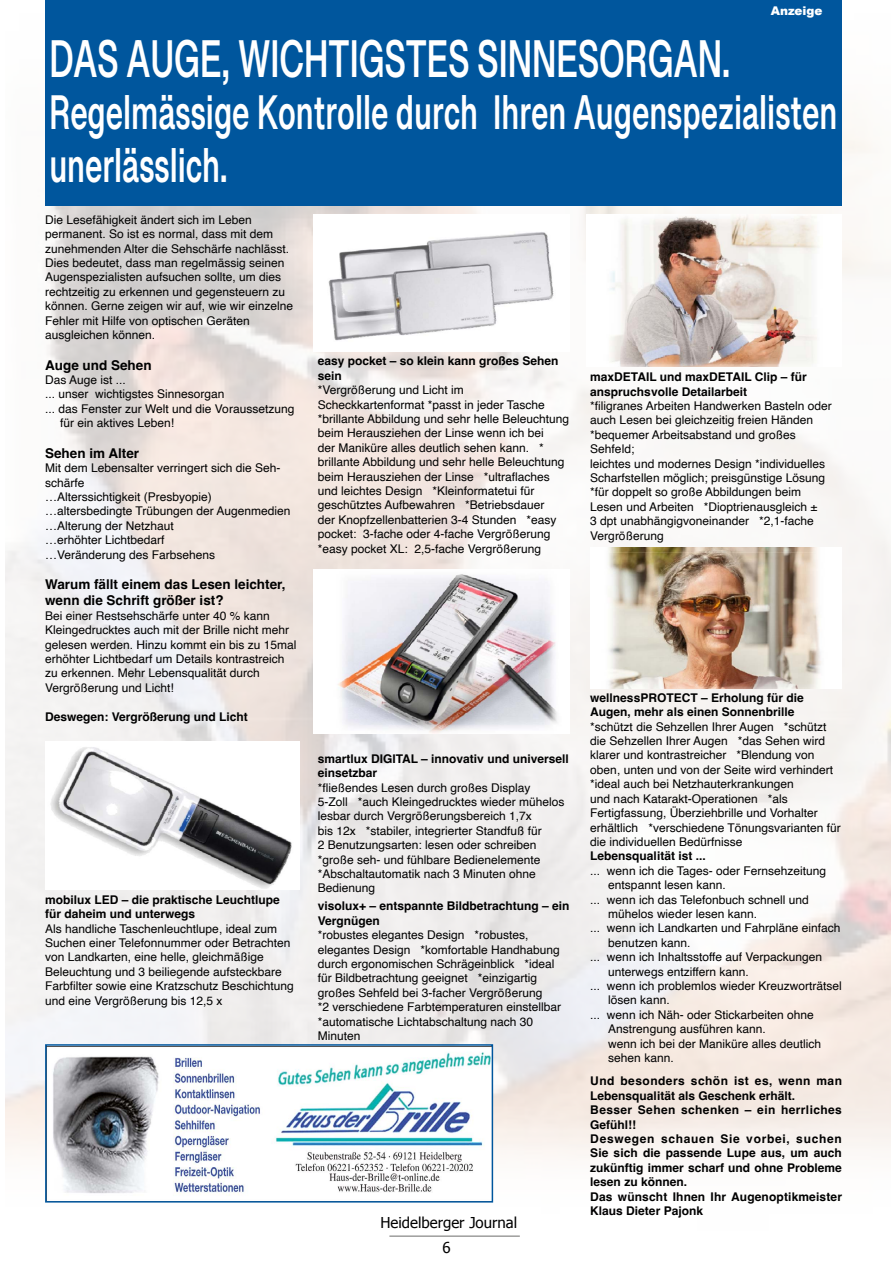
<style>
.page{position:relative;width:893px;height:1263px;background:#fff}
.page>*{position:absolute;margin:0;border:0;box-sizing:border-box;transform-origin:0 0}
.t1{font:700 54px "Grantha Sangam MN";color:#fff;scale:.67 1}
.t2{font:700 49.5px/52.5px "Grantha Sangam MN";color:#fff;scale:.67 1}
.t3{font:15px/25.2px "Tahoma";color:#000;text-align:center}
.t4{font:700 13.5px/16.2px "Helvetica";color:#000}
.t5{font:12px/14.4px "Helvetica";color:#000}
.t6{font:700 12px/14.4px "Helvetica";color:#000}
.t7{font:900 12px "Arial";color:#fff}
</style>
<div class="page">
<img style="left:6px;top:118px;width:884px;height:1085px">
<hr style="left:389px;top:1235px;width:131px;height:2px;background:#9d9d9c">
<div style="left:45px;top:0;width:797px;height:205px;background:#00569d"></div>
<img style="left:45px;top:741px;width:255px;height:148px">
<img style="left:314px;top:215px;width:255px;height:136px">
<img style="left:314px;top:569px;width:255px;height:165px">
<img style="left:587px;top:215px;width:255px;height:152px">
<img style="left:590px;top:547px;width:251px;height:142px">
<img style="left:48px;top:1047px;width:442px;height:152px">
<div style="left:45px;top:1044px;width:448px;height:158px;border:2px solid #00569d"></div>
<p class="t7" style="left:771px;top:2px;width:53px">Anzeige</p>
<h1 class="t1" style="left:49px;top:27px;width:1018px">DAS AUGE, WICHTIGSTES SINNESORGAN.</h1>
<h2 class="t2" style="left:49px;top:86px;width:1178px">Regelmässige Kontrolle durch Ihren Augenspezialisten unerlässlich.</h2>
<p class="t5" style="left:45px;top:213px;width:250px">Die Lesefähigkeit ändert sich im Leben permanent. So ist es normal, dass mit dem zunehmenden Alter die Sehschärfe nachlässt.<br>Dies bedeutet, dass man regelmässig seinen Augenspezialisten aufsuchen sollte, um dies rechtzeitig zu erkennen und gegensteuern zu können. Gerne zeigen wir auf, wie wir einzelne Fehler mit Hilfe von optischen Geräten ausgleichen können.</p>
<p class="t4" style="left:45px;top:358px;width:108px">Auge und Sehen</p>
<p class="t5" style="left:45px;top:373px;width:82px">Das Auge ist ...</p>
<p class="t5" style="left:45px;top:387px;width:181px">... unser wichtigstes Sinnesorgan</p>
<p class="t5" style="left:45px;top:402px;width:251px">... das Fenster zur Welt und die Voraussetzung</p>
<p class="t5" style="left:60px;top:416px;width:116px">für ein aktives Leben!</p>
<p class="t4" style="left:45px;top:446px;width:96px">Sehen im Alter</p>
<p class="t5" style="left:45px;top:461px;width:247px">Mit dem Lebensalter verringert sich die Seh&shy;schärfe<br>…Alterssichtigkeit (Presbyopie) …altersbedingte Trübungen der Augenmedien …Alterung der Netzhaut<br>…erhöhter Lichtbedarf<br>…Veränderung des Farbsehens</p>
<p class="t4" style="left:45px;top:578px;width:242px">Warum fällt einem das Lesen leichter, wenn die Schrift größer ist?</p>
<p class="t5" style="left:45px;top:609px;width:253px">Bei einer Restsehschärfe unter 40 % kann Kleingedrucktes auch mit der Brille nicht mehr gelesen werden. Hinzu kommt ein bis zu 15mal erhöhter Lichtbedarf um Details kontrastreich zu erkennen. Mehr Lebensqualität durch Vergrößerung und Licht!</p>
<p class="t6" style="left:45px;top:710px;width:204px">Deswegen: Vergrößerung und Licht</p>
<p class="t6" style="left:318px;top:355px;width:242px">easy pocket – so klein kann großes Sehen sein</p>
<p class="t5" style="left:318px;top:383px;width:253px">*Vergrößerung und Licht im Scheckkartenformat *passt in jeder Tasche *brillante Abbildung und sehr helle Beleuchtung beim Herausziehen der Linse wenn ich bei<br>der Maniküre alles deutlich sehen kann. * brillante Abbildung und sehr helle Beleuchtung beim Herausziehen der Linse *ultraflaches und leichtes Design *Kleinformatetui für geschütztes Aufbewahren *Betriebsdauer<br>der Knopfzellenbatterien 3-4 Stunden *easy pocket: 3-fache oder 4-fache Vergrößerung *easy pocket XL: 2,5-fache Vergrößerung</p>
<p class="t6" style="left:590px;top:371px;width:218px">maxDETAIL und maxDETAIL Clip – für anspruchsvolle Detailarbeit</p>
<p class="t5" style="left:590px;top:399px;width:243px">*filigranes Arbeiten Handwerken Basteln oder auch Lesen bei gleichzeitig freien Händen *bequemer Arbeitsabstand und großes Sehfeld;<br>leichtes und modernes Design *individuelles Scharfstellen möglich; preisgünstige Lösung *für doppelt so große Abbildungen beim Lesen und Arbeiten *Dioptrienausgleich ±<br>3 dpt unabhängigvoneinander *2,1-fache Vergrößerung</p>
<p class="t6" style="left:590px;top:692px;width:215px">wellnessPROTECT – Erholung für die<br>Augen, mehr als einen Sonnenbrille</p>
<p class="t5" style="left:590px;top:720px;width:252px">*schützt die Sehzellen Ihrer Augen *schützt die Sehzellen Ihrer Augen *das Sehen wird klarer und kontrastreicher *Blendung von oben, unten und von der Seite wird verhindert *ideal auch bei Netzhauterkrankungen<br>und nach Katarakt-Operationen *als Fertigfassung, Überziehbrille und Vorhalter erhältlich *verschiedene Tönungsvarianten für die individuellen Bedürfnisse</p>
<p class="t6" style="left:590px;top:850px;width:117px">Lebensqualität ist ...</p>
<p class="t5" style="left:590px;top:864px;width:237px">... wenn ich die Tages- oder Fernsehzeitung</p>
<p class="t5" style="left:608px;top:878px;width:119px">entspannt lesen kann.</p>
<p class="t5" style="left:590px;top:892px;width:220px">... wenn ich das Telefonbuch schnell und</p>
<p class="t5" style="left:608px;top:907px;width:150px">mühelos wieder lesen kann.</p>
<p class="t5" style="left:590px;top:921px;width:252px">... wenn ich Landkarten und Fahrpläne einfach</p>
<p class="t5" style="left:608px;top:936px;width:84px">benutzen kann.</p>
<p class="t5" style="left:590px;top:950px;width:233px">... wenn ich Inhaltsstoffe auf Verpackungen</p>
<p class="t5" style="left:608px;top:964px;width:142px">unterwegs entziffern kann.</p>
<p class="t5" style="left:590px;top:979px;width:253px">... wenn ich problemlos wieder Kreuzworträtsel</p>
<p class="t5" style="left:608px;top:993px;width:63px">lösen kann.</p>
<p class="t5" style="left:590px;top:1008px;width:225px">... wenn ich Näh- oder Stickarbeiten ohne</p>
<p class="t5" style="left:608px;top:1022px;width:159px">Anstrengung ausführen kann.</p>
<p class="t5" style="left:608px;top:1036px;width:214px">wenn ich bei der Maniküre alles deutlich</p>
<p class="t5" style="left:608px;top:1051px;width:67px">sehen kann.</p>
<p class="t6" style="left:590px;top:1075px;width:253px">Und besonders schön ist es, wenn man<br>Lebensqualität als Geschenk erhält.<br>Besser Sehen schenken – ein herrliches<br>Gefühl!!<br>Deswegen schauen Sie vorbei, suchen<br>Sie sich die passende Lupe aus, um auch zukünftig immer scharf und ohne Probleme lesen zu können.<br>Das wünscht Ihnen Ihr Augenoptikmeister<br>Klaus Dieter Pajonk</p>
<p class="t6" style="left:318px;top:753px;width:252px">smartlux DIGITAL – innovativ und universell einsetzbar</p>
<p class="t5" style="left:318px;top:780px;width:248px">*fließendes Lesen durch großes Display<br>5-Zoll *auch Kleingedrucktes wieder mühelos lesbar durch Vergrößerungsbereich 1,7x<br>bis 12x *stabiler, integrierter Standfuß für<br>2 Benutzungsarten: lesen oder schreiben *große seh- und fühlbare Bedienelemente *Abschaltautomatik nach 3 Minuten ohne Bedienung</p>
<p class="t6" style="left:318px;top:900px;width:253px">visolux+ – entspannte Bildbetrachtung – ein<br>Vergnügen</p>
<p class="t5" style="left:318px;top:928px;width:245px">*robustes elegantes Design *robustes, elegantes Design *komfortable Handhabung durch ergonomischen Schrägeinblick *ideal für Bildbetrachtung geeignet *einzigartig großes Sehfeld bei 3-facher Vergrößerung<br>*2 verschiedene Farbtemperaturen einstellbar *automatische Lichtabschaltung nach 30<br>Minuten</p>
<p class="t6" style="left:45px;top:894px;width:236px">mobilux LED – die praktische Leuchtlupe für daheim und unterwegs</p>
<p class="t5" style="left:45px;top:921px;width:250px">Als handliche Taschenleuchtlupe, ideal zum Suchen einer Telefonnummer oder Betrachten von Landkarten, eine helle, gleichmäßige Beleuchtung und 3 beiliegende aufsteckbare Farbfilter sowie eine Kratzschutz Beschichtung und eine Vergrößerung bis 12,5 x</p>
<p class="t3" style="left:380px;top:1209px;width:138px">Heidelberger Journal<br>6</p>
</div>
